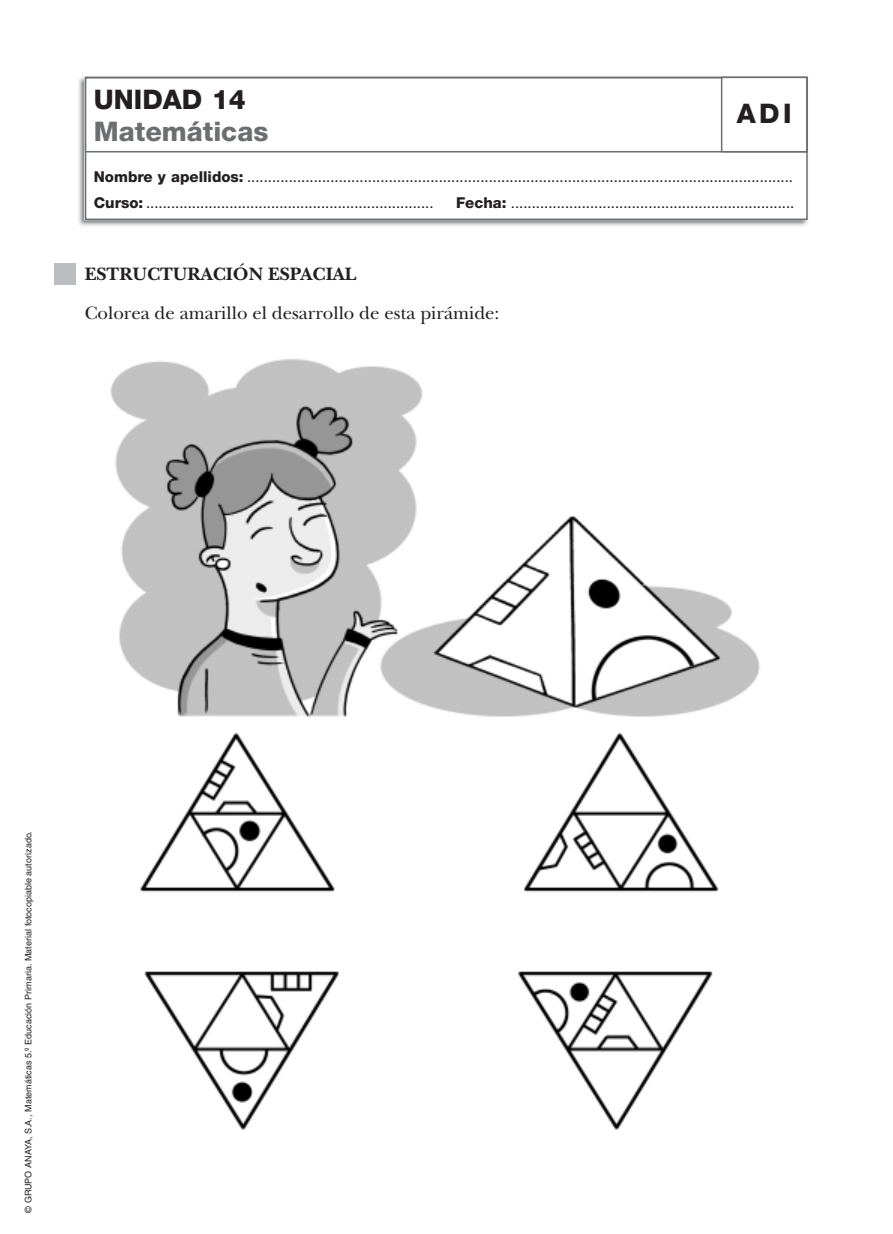
<style>
.page{position:relative;width:893px;height:1234px;background:#fff}
.page>*{position:absolute;margin:0;border:0;box-sizing:border-box;transform-origin:0 0}
.t1{font:800 27px "Helvetica Neue";color:#231f20}
.t2{font:800 27px "Helvetica Neue";color:#6d6e70}
.t3{font:18.75px "New Baskerville";color:#231f20}
.t4{font:700 18.75px "New Baskerville";color:#231f20}
.t5{font:15px/26.5px "Helvetica Neue";color:#231f20}
.t6{font:9px "Helvetica";color:#231f20}
.s1{font-weight:800}
</style>
<div class="page">
<img style="left:78px;top:76px;width:730px;height:150px">
<div style="left:86px;top:77px;width:721px;height:142px;background:#fff"></div>
<div style="left:85px;top:77px;width:723px;height:143px;border:2px solid #6d6e70"></div>
<div style="left:85px;top:77px;width:723px;height:75px;border:2px solid #6d6e70"></div>
<div style="left:721px;top:77px;width:87px;height:75px;border:2px solid #6d6e70"></div>
<div style="left:55px;top:264px;width:21px;height:21px;background:#bbbdc0"></div>
<img style="left:110px;top:359px;width:650px;height:771px">
<h1 class="t1" style="left:94px;top:89px;width:153px">UNIDAD 14</h1>
<h1 class="t2" style="left:94px;top:122px;width:176px">Matemáticas</h1>
<h1 class="t1" style="left:737px;top:104px;width:56px">ADI</h1>
<p class="t5" style="left:94px;top:164px;width:701px"><span class="s1">Nombre y apellidos:</span> ...................................................................................................................................<br><span class="s1">Curso:</span> .....................................................................</p>
<p class="t5" style="left:456px;top:191px;width:340px"><span class="s1">Fecha:</span> ....................................................................</p>
<p class="t4" style="left:85px;top:267px;width:273px">ESTRUCTURACIÓN ESPACIAL</p>
<p class="t3" style="left:85px;top:306px;width:416px">Colorea de amarillo el desarrollo de esta pirámide:</p>
<p class="t6" style="left:25px;top:1212px;width:383px;rotate:-90deg">© GRUPO ANAYA, S.A., Matemáticas 5.º Educación Primaria. Material fotocopiable autorizado.</p>
</div>
